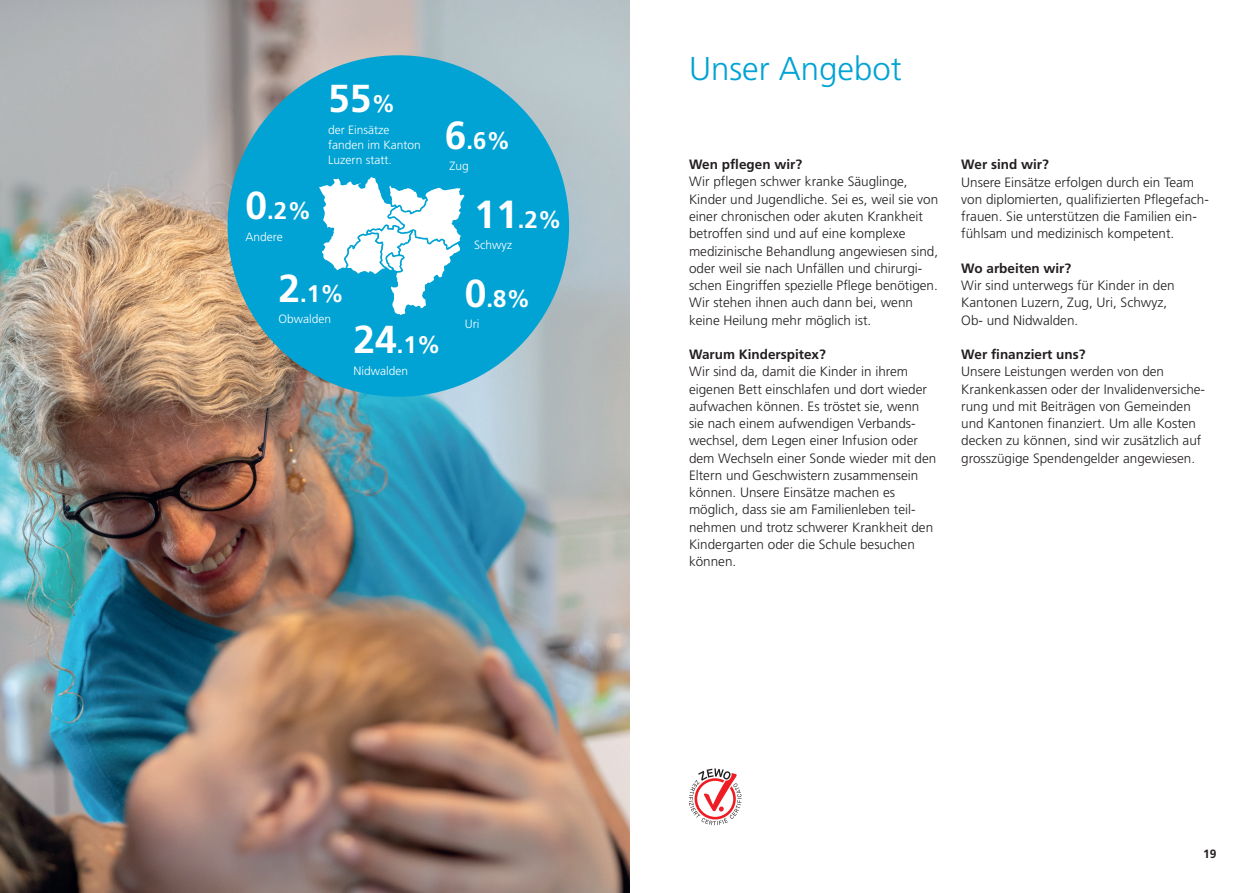
<style>
.page{position:relative;width:1259px;height:893px;background:#fff}
.page>*{position:absolute;margin:0;border:0;box-sizing:border-box;transform-origin:0 0}
.t1{font:700 39px "Frutiger";color:#fff}
.t2{font:300 33px "Frutiger";color:#00a3d4}
.t3{font:700 24px "Frutiger";color:#fff}
.t4{font:300 13.5px/17.2px "Frutiger";color:#231f20}
.t5{font:700 13.5px "Frutiger";color:#231f20}
.t6{font:300 12px/15px "Frutiger";color:#fff}
.t7{font:700 12px "Frutiger";color:#231f20}
.s1{font-size:39px}
.s2{font-size:24px}
.s3{font-size:39.15px}
</style>
<div class="page">
<img style="left:0;top:0;width:629px;height:893px">
<svg style="left:689px;top:768px;width:52px;height:57px"></svg>
<div style="left:227px;top:55px;width:342px;height:342px;background:#00a3d4;border-radius:50%"></div>
<svg style="left:319px;top:177px;width:146px;height:138px"></svg>
<h3 class="t3" style="left:246px;top:197px;width:67px"><span class="s1">0</span>.2%</h3>
<p class="t6" style="left:246px;top:229px;width:39px">Andere</p>
<h1 class="t1" style="left:328px;top:76px;width:69px">55<span class="s2">%</span></h1>
<p class="t6" style="left:328px;top:122px;width:94px">der Einsätze fanden im Kanton<br>Luzern statt.</p>
<h3 class="t3" style="left:445px;top:127px;width:67px"><span class="s3">6</span>.6%</h3>
<p class="t6" style="left:449px;top:159px;width:21px">Zug</p>
<h3 class="t3" style="left:474px;top:205px;width:89px"><span class="s3">11</span>.2%</h3>
<p class="t6" style="left:474px;top:238px;width:39px">Schwyz</p>
<h3 class="t3" style="left:279px;top:279px;width:67px"><span class="s1">2</span>.1%</h3>
<p class="t6" style="left:279px;top:311px;width:54px">Obwalden</p>
<h3 class="t3" style="left:353px;top:331px;width:89px"><span class="s1">24</span>.1%</h3>
<p class="t6" style="left:353px;top:363px;width:56px">Nidwalden</p>
<h3 class="t3" style="left:465px;top:284px;width:67px"><span class="s1">0</span>.8%</h3>
<p class="t6" style="left:465px;top:317px;width:16px">Uri</p>
<h2 class="t2" style="left:689px;top:50px;width:214px">Unser Angebot</h2>
<p class="t5" style="left:689px;top:157px;width:115px">Wen pflegen wir?</p>
<p class="t4" style="left:689px;top:173px;width:251px">Wir pflegen schwer kranke Säuglinge, Kinder und Jugendliche. Sei es, weil sie von einer chronischen oder akuten Krankheit betroffen sind und auf eine komplexe medizinische Behandlung angewiesen sind, oder weil sie nach Unfällen und chirurgi&shy;schen Eingriffen spezielle Pflege benötigen.<br>Wir stehen ihnen auch dann bei, wenn keine Heilung mehr möglich ist.</p>
<p class="t5" style="left:689px;top:346px;width:138px">Warum Kinderspitex?</p>
<p class="t4" style="left:689px;top:363px;width:249px">Wir sind da, damit die Kinder in ihrem eigenen Bett einschlafen und dort wieder aufwachen können. Es tröstet sie, wenn sie nach einem aufwendigen Verbands&shy;wechsel, dem Legen einer Infusion oder dem Wechseln einer Sonde wieder mit den Eltern und Geschwistern zusammensein können. Unsere Einsätze machen es möglich, dass sie am Familienleben teil&shy;nehmen und trotz schwerer Krankheit den Kindergarten oder die Schule besuchen können.</p>
<p class="t5" style="left:961px;top:157px;width:89px">Wer sind wir?</p>
<p class="t4" style="left:961px;top:173px;width:249px">Unsere Einsätze erfolgen durch ein Team von diplomierten, qualifizierten Pflegefach&shy;frauen. Sie unterstützen die Familien ein&shy;fühlsam und medizinisch kompetent.</p>
<p class="t5" style="left:961px;top:260px;width:112px">Wo arbeiten wir?</p>
<p class="t4" style="left:961px;top:277px;width:215px">Wir sind unterwegs für Kinder in den<br>Kantonen Luzern, Zug, Uri, Schwyz,<br>Ob- und Nidwalden.</p>
<p class="t5" style="left:961px;top:346px;width:126px">Wer finanziert uns?</p>
<p class="t4" style="left:961px;top:363px;width:245px">Unsere Leistungen werden von den Krankenkassen oder der Invalidenversiche&shy;rung und mit Beiträgen von Gemeinden und Kantonen finanziert. Um alle Kosten decken zu können, sind wir zusätzlich auf grosszügige Spendengelder angewiesen.</p>
<p class="t7" style="left:1203px;top:847px;width:15px">19</p>
</div>
